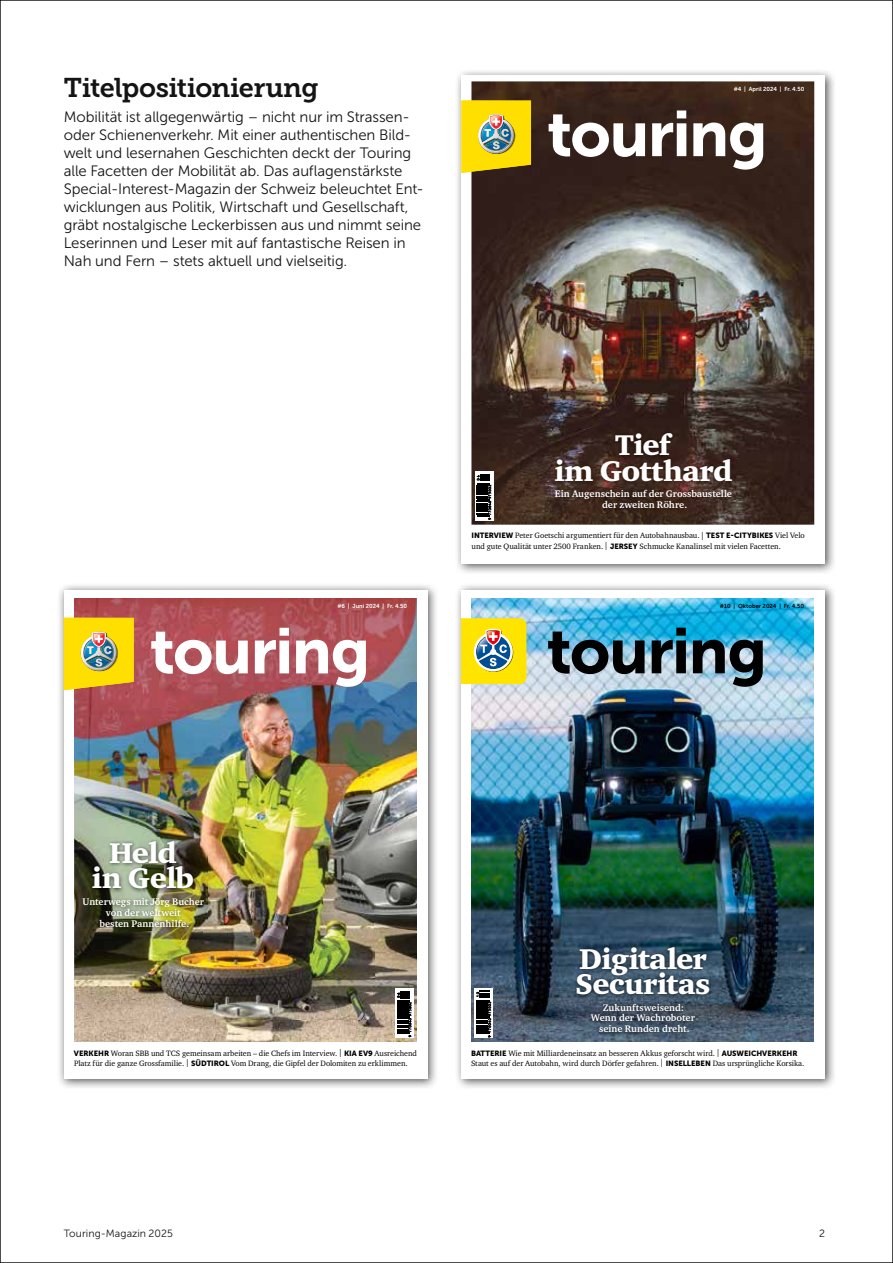
<style>
.page{position:relative;width:893px;height:1263px;background:#fff}
.page>*{position:absolute;margin:0;border:0;box-sizing:border-box;transform-origin:0 0}
.t1{font:900 29.25px/25.7px "Charter ITC Std";letter-spacing:-.02em;color:#fff;text-align:center}
.t2{font:27px "Museo Slab 700";letter-spacing:-.02em;color:#131413}
.t3{font:15px/18px "Museo Sans 300";letter-spacing:-.005em;color:#131413}
.t4{font:10.5px "Museo Sans 300";letter-spacing:.005em;color:#131413}
.t5{font:700 9.75px/10.9px "Charter ITC Pro";color:#fff;text-align:center}
.t6{font:7.95px/10.4px "Charter ITC Pro";color:#000}
.t7{font:5.85px "Museo Sans 700";color:#fff}
.t8{font:5.85px "Museo Sans 700";letter-spacing:.005em;color:#000}
.s1{font-family:"Museo Sans 900";font-size:7.5px}
.s2{font-size:8.1px}
</style>
<div class="page">
<div style="left:454px;top:69px;width:382px;height:506px;background:#131413;opacity:.7"></div>
<div style="left:461px;top:76px;width:364px;height:488px;background:#fff"></div>
<img style="left:471px;top:81px;width:343px;height:444px">
<img style="left:551px;top:430px;width:185px;height:82px">
<svg style="left:549px;top:114px;width:96px;height:43px"></svg>
<svg style="left:652px;top:110px;width:34px;height:46px"></svg>
<svg style="left:693px;top:123px;width:70px;height:47px"></svg>
<img style="left:461px;top:100px;width:70px;height:73px">
<svg style="left:475px;top:471px;width:18px;height:49px"></svg>
<div style="left:477px;top:472px;width:14px;height:48px;background:#fff"></div>
<svg style="left:477px;top:474px;width:14px;height:46px"></svg>
<div style="left:454px;top:583px;width:382px;height:507px;background:#131413;opacity:.7"></div>
<div style="left:461px;top:590px;width:364px;height:488px;background:#fff"></div>
<img style="left:471px;top:599px;width:343px;height:443px">
<svg style="left:474px;top:988px;width:19px;height:50px"></svg>
<svg style="left:476px;top:988px;width:15px;height:50px"></svg>
<svg style="left:476px;top:991px;width:15px;height:46px"></svg>
<img style="left:548px;top:632px;width:97px;height:42px">
<svg style="left:652px;top:628px;width:34px;height:45px;background:#325d6d"></svg>
<svg style="left:693px;top:640px;width:70px;height:47px;background:#51626b"></svg>
<svg style="left:461px;top:618px;width:65px;height:66px;background:#dacc36"></svg>
<div style="left:573px;top:943px;width:140px;height:93px;background:#000;opacity:.75"></div>
<div style="left:57px;top:583px;width:382px;height:507px;background:#131413;opacity:.7"></div>
<div style="left:64px;top:590px;width:363px;height:488px;background:#fff"></div>
<img style="left:74px;top:599px;width:343px;height:253px">
<img style="left:74px;top:852px;width:21px;height:190px">
<img style="left:203px;top:852px;width:214px;height:190px">
<img style="left:95px;top:930px;width:108px;height:112px">
<svg style="left:151px;top:632px;width:97px;height:42px"></svg>
<svg style="left:255px;top:628px;width:34px;height:45px"></svg>
<svg style="left:296px;top:640px;width:70px;height:47px"></svg>
<img style="left:79px;top:837px;width:129px;height:93px">
<svg style="left:395px;top:988px;width:18px;height:50px"></svg>
<div style="left:397px;top:989px;width:14px;height:48px;background:#fff"></div>
<svg style="left:397px;top:991px;width:14px;height:46px"></svg>
<img style="left:64px;top:618px;width:70px;height:72px">
<h2 class="t2" style="left:64px;top:72px;width:256px">Titelpositionierung</h2>
<p class="t3" style="left:64px;top:108px;width:361px">Mobilität ist allgegenwärtig – nicht nur im Strassen&shy;oder Schienenverkehr. Mit einer authentischen Bild&shy;welt und lesernahen Geschichten deckt der Touring alle Facetten der Mobilität ab. Das auflagenstärkste Special-Interest-Magazin der Schweiz beleuchtet Ent&shy;wicklungen aus Politik, Wirtschaft und Gesellschaft, gräbt nostalgische Leckerbissen aus und nimmt seine Leserinnen und Leser mit auf fantastische Reisen in Nah und Fern – stets aktuell und vielseitig.</p>
<p class="t7" style="left:734px;top:85px;width:72px">#4 | April 2024 | Fr. 4.50</p>
<p class="t7" style="left:337px;top:602px;width:71px">#6 | Juni 2024 | Fr. 4.50</p>
<h1 class="t1" style="left:554px;top:432px;width:180px">Tief<br>im Gotthard</h1>
<p class="t5" style="left:555px;top:488px;width:179px">Ein Augenschein auf der Grossbaustelle der zweiten Röhre.</p>
<p class="t6" style="left:471px;top:530px;width:335px"><span class="s1">INTERVIEW</span> Peter Goetschi argumentiert für den Autobahnausbau. <span class="s2">|</span> <span class="s1">TEST E-CITYBIKES</span> Viel Velo und gute Qualität unter 2500 Franken<span class="s2">.|</span> <span class="s1">JERSEY</span> Schmucke Kanalinsel mit vielen Facetten.</p>
<p class="t8" style="left:720px;top:602px;width:86px">#10 | Oktober 2024 | Fr. 4.50</p>
<h1 class="t1" style="left:92px;top:840px;width:104px">Held in Gelb</h1>
<p class="t5" style="left:83px;top:896px;width:123px">Unterwegs mit Jörg Bucher von der weltweit<br>besten Pannenhilfe.</p>
<p class="t6" style="left:74px;top:1048px;width:344px"><span class="s1">VERKEHR</span> Woran SBB und TCS gemeinsam arbeiten – die Chefs im Interview. <span class="s2">|</span> <span class="s1">KIA EV9</span> Ausreichend<br>Platz für die ganze Grossfamilie<span class="s2">.|</span> <span class="s1">SÜDTIROL</span> Vom Drang, die Gipfel der Dolomiten zu erklimmen<span class="s2">.</span></p>
<h1 class="t1" style="left:575px;top:946px;width:137px;text-align:left">Digitaler<br>Securitas</h1>
<p class="t5" style="left:591px;top:1002px;width:105px">Zukunftsweisend:<br>Wenn der Wachroboter seine Runden dreht.</p>
<p class="t6" style="left:471px;top:1047px;width:335px"><span class="s1">BATTERIE</span> Wie mit Milliardeneinsatz an besseren Akkus geforscht wird.<span class="s2">|</span> <span class="s1">AUSWEICHVERKEHR<br></span>Staut es auf der Autobahn, wird durch Dörfer gefahren.<span class="s2">|</span> <span class="s1">INSELLEBEN</span> Das ursprüngliche Korsika<span class="s2">.</span></p>
<h3 class="t4" style="left:64px;top:1228px;width:111px">Touring-Magazin 2025</h3>
<h3 class="t4" style="left:819px;top:1228px;width:7px">2</h3>
</div>
